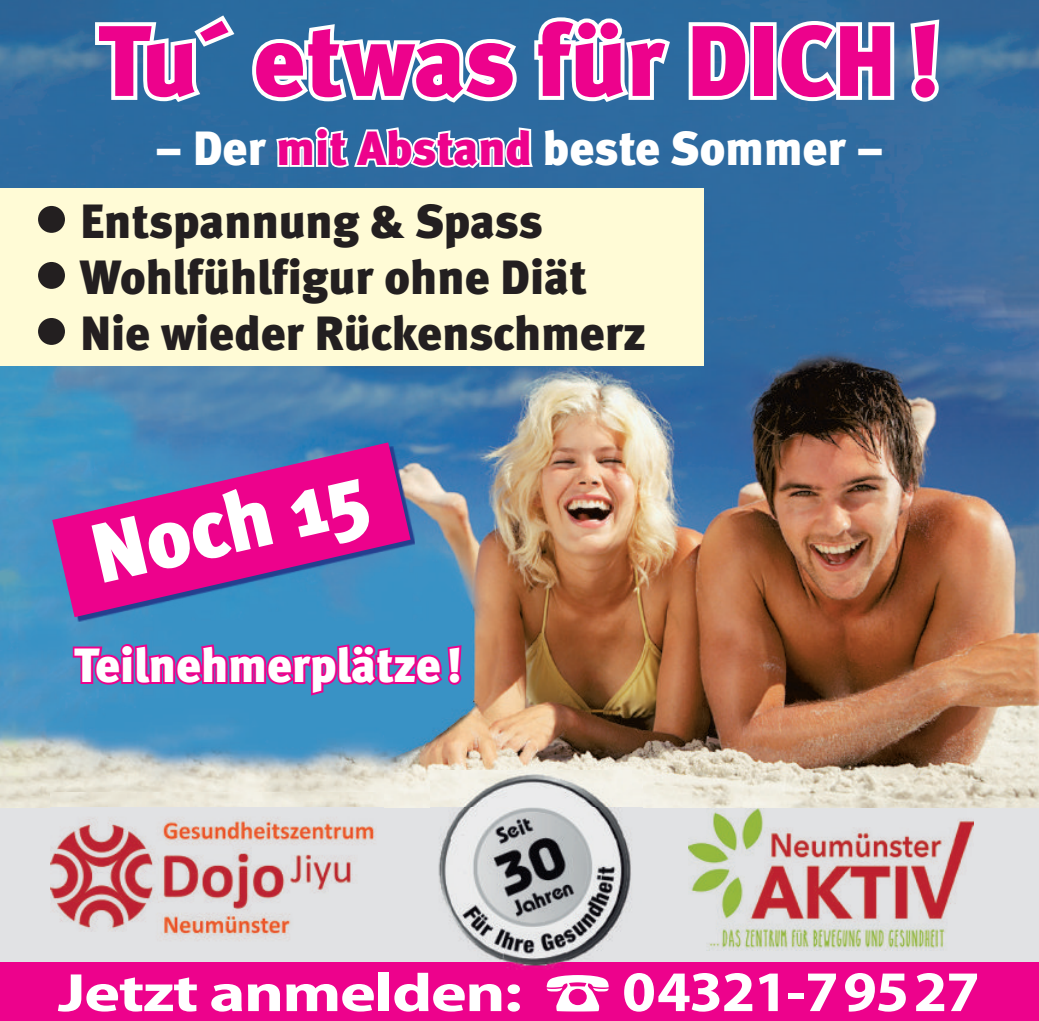
<style>
.page{position:relative;width:1039px;height:1021px;background:#fff}
.page>*{position:absolute;margin:0;border:0;box-sizing:border-box;transform-origin:0 0}
.t1{font:900 100px "Meta";color:#ed028c}
.t2{font:900 84px "Meta";color:#fff}
.t3{font:900 48px "Meta";color:#231f20}
.t4{font:900 48px "Meta";color:#fff}
.s1{color:#ed028c}
.s2{font-size:76px}
</style>
<div class="page">
<img style="left:0;top:0;width:1039px;height:807px">
<div style="left:0;top:961px;width:1039px;height:59px;background:#ed028c"></div>
<svg style="left:58px;top:974px;width:139px;height:37px"></svg>
<svg style="left:211px;top:984px;width:31px;height:27px"></svg>
<svg style="left:248px;top:984px;width:32px;height:27px"></svg>
<svg style="left:286px;top:984px;width:88px;height:27px"></svg>
<div style="left:378px;top:972px;width:11px;height:39px;background:#fff"></div>
<svg style="left:394px;top:972px;width:107px;height:39px"></svg>
<div style="left:507px;top:984px;width:13px;height:10px;background:#fff;border-radius:50%"></div>
<div style="left:507px;top:1001px;width:13px;height:10px;background:#fff;border-radius:50%"></div>
<svg style="left:546px;top:975px;width:63px;height:36px"></svg>
<svg style="left:624px;top:973px;width:128px;height:38px"></svg>
<svg style="left:759px;top:973px;width:18px;height:38px"></svg>
<div style="left:788px;top:992px;width:16px;height:6px;background:#fff"></div>
<svg style="left:808px;top:973px;width:28px;height:38px"></svg>
<svg style="left:845px;top:973px;width:61px;height:38px"></svg>
<svg style="left:916px;top:973px;width:61px;height:38px"></svg>
<div style="left:0;top:807px;width:1039px;height:154px;background:#e1e2e4"></div>
<img style="left:51px;top:792px;width:332px;height:149px">
<img style="left:688px;top:809px;width:285px;height:141px">
<img style="left:431px;top:770px;width:211px;height:199px">
<div style="left:0;top:188px;width:703px;height:178px;background:#fffbd6"></div>
<svg style="left:91px;top:10px;width:148px;height:97px"></svg>
<svg style="left:684px;top:15px;width:71px;height:89px"></svg>
<div style="left:750px;top:22px;width:26px;height:78px;border:8px solid #fff"></div>
<svg style="left:772px;top:17px;width:126px;height:89px"></svg>
<svg style="left:906px;top:15px;width:38px;height:91px"></svg>
<svg style="left:248px;top:0;width:427px;height:188px"></svg>
<svg style="left:56px;top:446px;width:359px;height:175px;background:#4991bf"></svg>
<svg style="left:52px;top:442px;width:358px;height:175px;background:#9d3fa2"></svg>
<svg style="left:71px;top:644px;width:53px;height:42px;background:#8f51aa"></svg>
<div style="left:121px;top:654px;width:13px;height:30px;border:4px solid #ed028c"></div>
<div style="left:121px;top:644px;width:13px;height:13px;border:4px solid #ed028c;border-radius:50%"></div>
<svg style="left:132px;top:642px;width:332px;height:56px;background:#7c5baf"></svg>
<h1 class="t1" style="left:98px;top:1px;width:844px">Tu´ etwas für DICH!</h1>
<p class="t4" style="left:155px;top:119px;width:730px">– Der <span class="s1">mit Abstand</span> beste Sommer –</p>
<p class="t3" style="left:33px;top:193px;width:511px"><span class="s2">•</span> Entspannung &amp; Spass</p>
<p class="t3" style="left:33px;top:249px;width:555px"><span class="s2">•</span> Wohlfühlfigur ohne Diät</p>
<p class="t3" style="left:33px;top:305px;width:614px"><span class="s2">•</span> Nie wieder Rückenschmerz</p>
<h2 class="t2" style="left:82px;top:506px;width:282px;rotate:-13deg">Noch 15</h2>
<p class="t4" style="left:74px;top:636px;width:389px">Teilnehmerplätze!</p>
</div>
